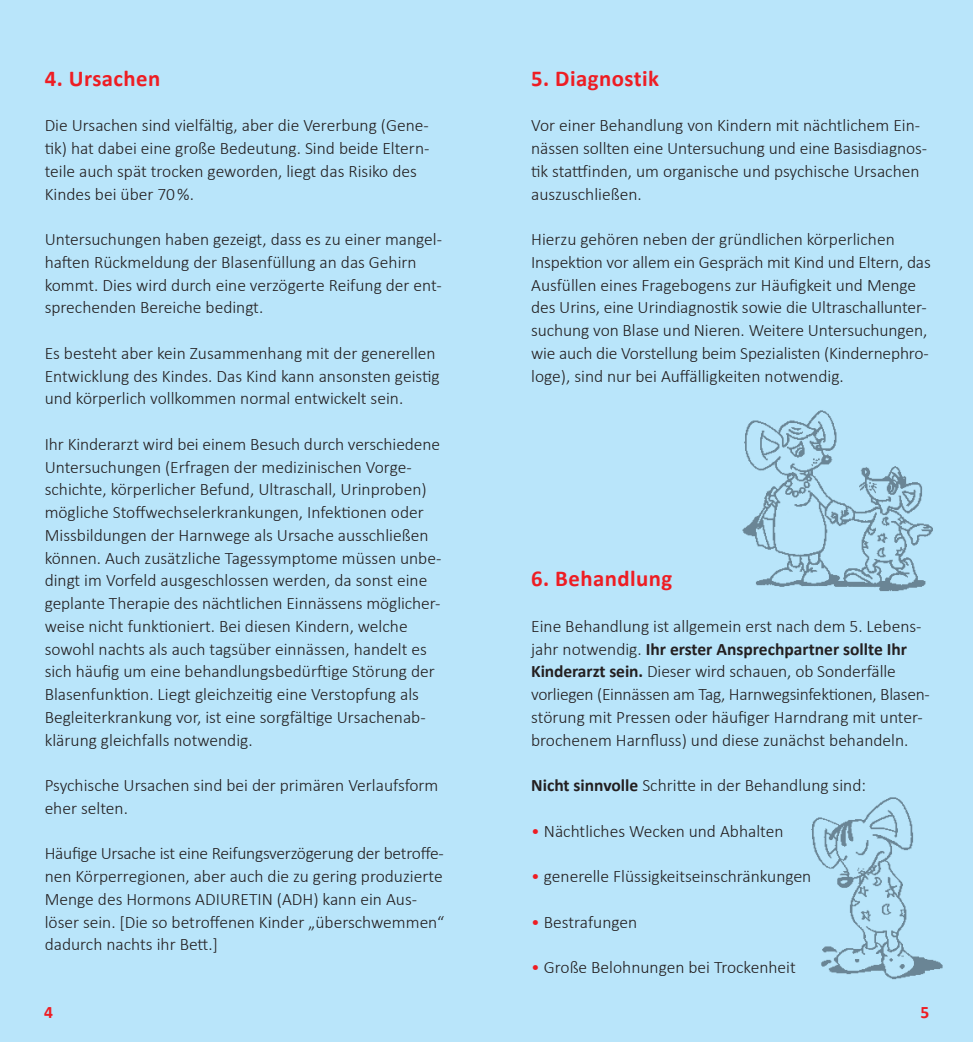
<style>
.page{position:relative;width:973px;height:1042px;background:#fff}
.page>*{position:absolute;margin:0;border:0;box-sizing:border-box;transform-origin:0 0}
.t1{font:700 22.75px "Calibri";letter-spacing:.02em;color:#ee1d23}
.t2{font:300 17.5px/22.8px "Calibri";color:#231f20}
.t3{font:700 17.5px "Calibri";color:#ee1d23}
.s1{font-weight:700}
.s2{color:#ee1d23}
</style>
<div class="page">
<div style="left:0;top:0;width:972px;height:1042px;background:#b9e5fa"></div>
<img style="left:811px;top:797px;width:132px;height:183px">
<img style="left:742px;top:410px;width:191px;height:182px">
<h1 class="t1" style="left:45px;top:64px;width:117px">4. Ursachen</h1>
<p class="t2" style="left:45px;top:113px;width:386px">Die Ursachen sind vielfältig, aber die Vererbung (Gene&shy;tik) hat dabei eine große Bedeutung. Sind beide Eltern&shy;teile auch spät trocken geworden, liegt das Risiko des Kindes bei über 70%.</p>
<p class="t2" style="left:45px;top:227px;width:399px">Untersuchungen haben gezeigt, dass es zu einer mangel&shy;haften Rückmeldung der Blasenfüllung an das Gehirn kommt. Dies wird durch eine verzögerte Reifung der ent&shy;sprechenden Bereiche bedingt.</p>
<p class="t2" style="left:45px;top:341px;width:396px">Es besteht aber kein Zusammenhang mit der generellen<br>Entwicklung des Kindes. Das Kind kann ansonsten geistig und körperlich vollkommen normal entwickelt sein.</p>
<p class="t2" style="left:45px;top:432px;width:398px">Ihr Kinderarzt wird bei einem Besuch durch verschiedene Untersuchungen (Erfragen der medizinischen Vorge&shy;schichte, körperlicher Befund, Ultraschall, Urinproben) mögliche Stoffwechselerkrankungen, Infektionen oder Missbildungen der Harnwege als Ursache ausschließen können. Auch zusätzliche Tagessymptome müssen unbe&shy;dingt im Vorfeld ausgeschlossen werden, da sonst eine geplante Therapie des nächtlichen Einnässens möglicher&shy;weise nicht funktioniert. Bei diesen Kindern, welche sowohl nachts als auch tagsüber einnässen, handelt es sich häufig um eine behandlungsbedürftige Störung der Blasenfunktion. Liegt gleichzeitig eine Verstopfung als Begleiterkrankung vor, ist eine sorgfältige Ursachenab&shy;klärung gleichfalls notwendig.</p>
<p class="t2" style="left:45px;top:773px;width:395px">Psychische Ursachen sind bei der primären Verlaufsform eher selten.</p>
<p class="t2" style="left:45px;top:841px;width:401px">Häufige Ursache ist eine Reifungsverzögerung der betroffe&shy;nen Körperregionen, aber auch die zu gering produzierte Menge des Hormons ADIURETIN (ADH) kann ein Aus&shy;löser sein. [Die so betroffenen Kinder „überschwemmen“ dadurch nachts ihr Bett.]</p>
<h1 class="t1" style="left:531px;top:64px;width:129px">5. Diagnostik</h1>
<p class="t2" style="left:531px;top:113px;width:397px">Vor einer Behandlung von Kindern mit nächtlichem Ein&shy;nässen sollten eine Untersuchung und eine Basisdiagnos&shy;tik stattfinden, um organische und psychische Ursachen auszuschließen.</p>
<p class="t2" style="left:531px;top:227px;width:401px">Hierzu gehören neben der gründlichen körperlichen Inspektion vor allem ein Gespräch mit Kind und Eltern, das Ausfüllen eines Fragebogens zur Häufigkeit und Menge des Urins, eine Urindiagnostik sowie die Ultraschallunter&shy;suchung von Blase und Nieren. Weitere Untersuchungen, wie auch die Vorstellung beim Spezialisten (Kindernephro&shy;loge), sind nur bei Auffälligkeiten notwendig.</p>
<h1 class="t1" style="left:531px;top:564px;width:143px">6. Behandlung</h1>
<p class="t2" style="left:531px;top:614px;width:400px">Eine Behandlung ist allgemein erst nach dem 5. Lebens&shy;jahr notwendig. <span class="s1">Ihr erster Ansprechpartner sollte Ihr Kinderarzt sein.</span> Dieser wird schauen, ob Sonderfälle vorliegen (Einnässen am Tag, Harnwegsinfektionen, Blasen&shy;störung mit Pressen oder häufiger Harndrang mit unter&shy;brochenem Harnfluss) und diese zunächst behandeln.</p>
<p class="t2" style="left:531px;top:773px;width:336px"><span class="s1">Nicht sinnvolle</span> Schritte in der Behandlung sind:</p>
<p class="t2" style="left:531px;top:818px;width:254px"><span class="s2">•</span> Nächtliches Wecken und Abhalten</p>
<p class="t2" style="left:531px;top:864px;width:281px"><span class="s2">•</span> generelle Flüssigkeitseinschränkungen</p>
<p class="t2" style="left:531px;top:909px;width:108px"><span class="s2">•</span> Bestrafungen</p>
<p class="t2" style="left:531px;top:955px;width:266px"><span class="s2">•</span> Große Belohnungen bei Trockenheit</p>
<p class="t3" style="left:44px;top:1001px;width:10px">4</p>
<p class="t3" style="left:920px;top:1001px;width:10px">5</p>
</div>
